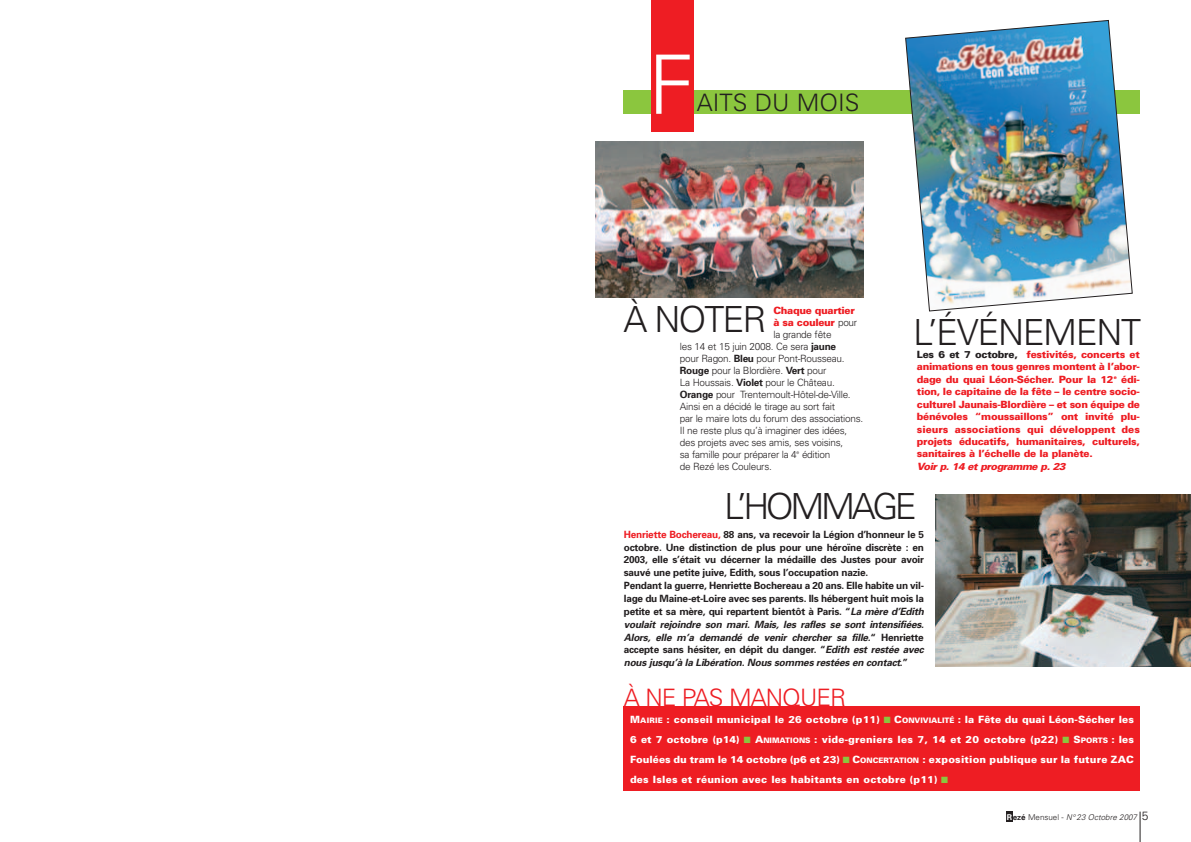
<style>
.page{position:relative;width:1191px;height:842px;background:#fff}
.page>*{position:absolute;margin:0;border:0;box-sizing:border-box;transform-origin:0 0}
.t1{font:300 82px "Univers";color:#fff}
.t2{font:300 36px "Univers";letter-spacing:-.055em;color:#231f20}
.t3{font:300 36px "Univers";letter-spacing:-.095em;color:#231f20}
.t4{font:300 24px "Univers";letter-spacing:-.04em;color:#ee1d23}
.t5{font:300 24px "Univers";color:#231f20}
.t6{font:700 10px/12.9px "Univers";letter-spacing:-.02em;color:#231f20}
.t7{font:900 10px/12.4px "Univers";letter-spacing:-.025em;color:#ee1d23;text-align:justify}
.t8{font:300 10px "Univers";letter-spacing:-.03em;color:#231f20}
.t9{font:900 10px/20.1px "Univers";letter-spacing:.02em;color:#fff;text-align:justify}
.t10{font:italic 900 10px "Univers";letter-spacing:-.045em;color:#ee1d23}
.t11{font:italic 300 8px "Univers";color:#231f20}
.s1{font-weight:300;color:#231f20}
.s2{font-weight:700}
.s3{color:#231f20}
.s4{color:#ee1d23}
.s5{font-style:italic}
.s6{font-size:7.5px}
.s7{color:#8bc63e}
.s8{font-weight:700;font-style:normal;color:#fff}
.s9{font-weight:700;font-style:normal}
.s10{font-style:normal}
.s11{font-style:normal;font-size:12px}
</style>
<div class="page">
<img style="left:595px;top:142px;width:268px;height:155px">
<img style="left:935px;top:494px;width:256px;height:172px">
<hr style="left:1139px;top:812px;width:1px;height:30px;background:#231f20">
<div style="left:1006px;top:811px;width:6px;height:11px;background:#231f20"></div>
<div style="left:624px;top:91px;width:516px;height:23px;background:#8bc63e"></div>
<div style="left:651px;top:0;width:43px;height:132px;background:#ee1d23"></div>
<div style="left:624px;top:706px;width:516px;height:85px;background:#ee1d23"></div>
<img style="left:905px;top:20px;width:227px;height:291px">
<h1 class="t1" style="left:648px;top:55px;width:47px">F</h1>
<h3 class="t5" style="left:697px;top:94px;width:164px">AITS DU MOIS</h3>
<h2 class="t2" style="left:623px;top:306px;width:145px">À NOTER</h2>
<p class="t7" style="left:773px;top:305px;width:83px">Chaque quartier</p>
<p class="t7" style="left:773px;top:317px;width:85px">à sa couleur <span class="s1">pour</span></p>
<p class="t8" style="left:773px;top:331px;width:60px">la grande fête</p>
<p class="t8" style="left:680px;top:343px;width:158px">les 14 et 15 juin 2008. Ce sera <span class="s2">jaune</span></p>
<p class="t8" style="left:680px;top:355px;width:166px">pour Ragon. <span class="s2">Bleu</span> pour Pont-Rousseau.</p>
<p class="t8" style="left:680px;top:367px;width:148px"><span class="s2">Rouge</span> pour la Blordière. <span class="s2">Vert</span> pour</p>
<p class="t8" style="left:680px;top:379px;width:156px">La Houssais. <span class="s2">Violet</span> pour le Château.</p>
<p class="t8" style="left:680px;top:391px;width:172px"><span class="s2">Orange</span> pour Trentemoult-Hôtel-de-Ville.</p>
<p class="t8" style="left:680px;top:403px;width:157px">Ainsi en a décidé le tirage au sort fait</p>
<p class="t8" style="left:680px;top:415px;width:185px">par le maire lots du forum des associations.</p>
<p class="t8" style="left:680px;top:427px;width:169px">Il ne reste plus qu’à imaginer des idées,</p>
<p class="t8" style="left:680px;top:439px;width:165px">des projets avec ses amis, ses voisins,</p>
<p class="t8" style="left:680px;top:451px;width:152px">sa famille pour préparer la 4<sup>e</sup> édition</p>
<p class="t8" style="left:680px;top:463px;width:93px">de Rezé les Couleurs.</p>
<h2 class="t2" style="left:913px;top:319px;width:229px">L’ÉVÉNEMENT</h2>
<p class="t7" style="left:917px;top:349px;width:225px"><span class="s3">Les 6 et 7 octobre,</span> festivités, concerts et animations en tous genres montent à l’abor&shy;dage du quai Léon-Sécher. Pour la 12<sup>e</sup> édi&shy;tion, le capitaine de la fête – le centre socio&shy;culturel Jaunais-Blordière – et son équipe de bénévoles “moussaillons” ont invité plu&shy;sieurs associations qui développent des projets éducatifs, humanitaires, culturels, sanitaires à l’échelle de la planète.</p>
<p class="t10" style="left:917px;top:463px;width:150px">Voir p. 14 et programme p. 23</p>
<h2 class="t3" style="left:724px;top:493px;width:194px">L’HOMMAGE</h2>
<p class="t6" style="left:624px;top:528px;width:302px"><span class="s4">Henriette Bochereau,</span> 88 ans, va recevoir la Légion d’honneur le 5 octobre. Une distinction de plus pour une héroïne discrète : en 2003, elle s’était vu décerner la médaille des Justes pour avoir sauvé une petite juive, Edith, sous l’occupation nazie.<br>Pendant la guerre, Henriette Bochereau a 20 ans. Elle habite un vil&shy;lage du Maine-et-Loire avec ses parents. Ils hébergent huit mois la petite et sa mère, qui repartent bientôt à Paris. “<span class="s5">La mère d’Edith voulait rejoindre son mari. Mais, les rafles se sont intensifiées.<br>Alors, elle m’a demandé de venir chercher sa fille.</span>“ Henriette accepte sans hésiter, en dépit du danger. “<span class="s5">Edith est restée avec nous jusqu’à la Libération. Nous sommes restées en contact</span>.”</p>
<h3 class="t4" style="left:624px;top:689px;width:224px">À NE PAS MANQUER</h3>
<p class="t9" style="left:630px;top:710px;width:505px">M<span class="s6">AIRIE</span> : conseil municipal le 26 octobre (p11) <span class="s7">■</span> C<span class="s6">ONVIVIALITÉ</span> : la Fête du quai Léon-Sécher les 6 et 7 octobre (p14) <span class="s7">■</span> A<span class="s6">NIMATIONS</span> : vide-greniers les 7, 14 et 20 octobre (p22) <span class="s7">■</span> S<span class="s6">PORTS</span> : les Foulées du tram le 14 octobre (p6 et 23) <span class="s7">■</span> C<span class="s6">ONCERTATION</span> : exposition publique sur la future ZAC des Isles et réunion avec les habitants en octobre (p11) <span class="s7">■</span></p>
<p class="t11" style="left:1006px;top:815px;width:143px"><span class="s8">R</span><span class="s9">ezé</span> <span class="s10">Mensuel -</span> N° 23 Octobre 2007 <span class="s11">5</span></p>
</div>
